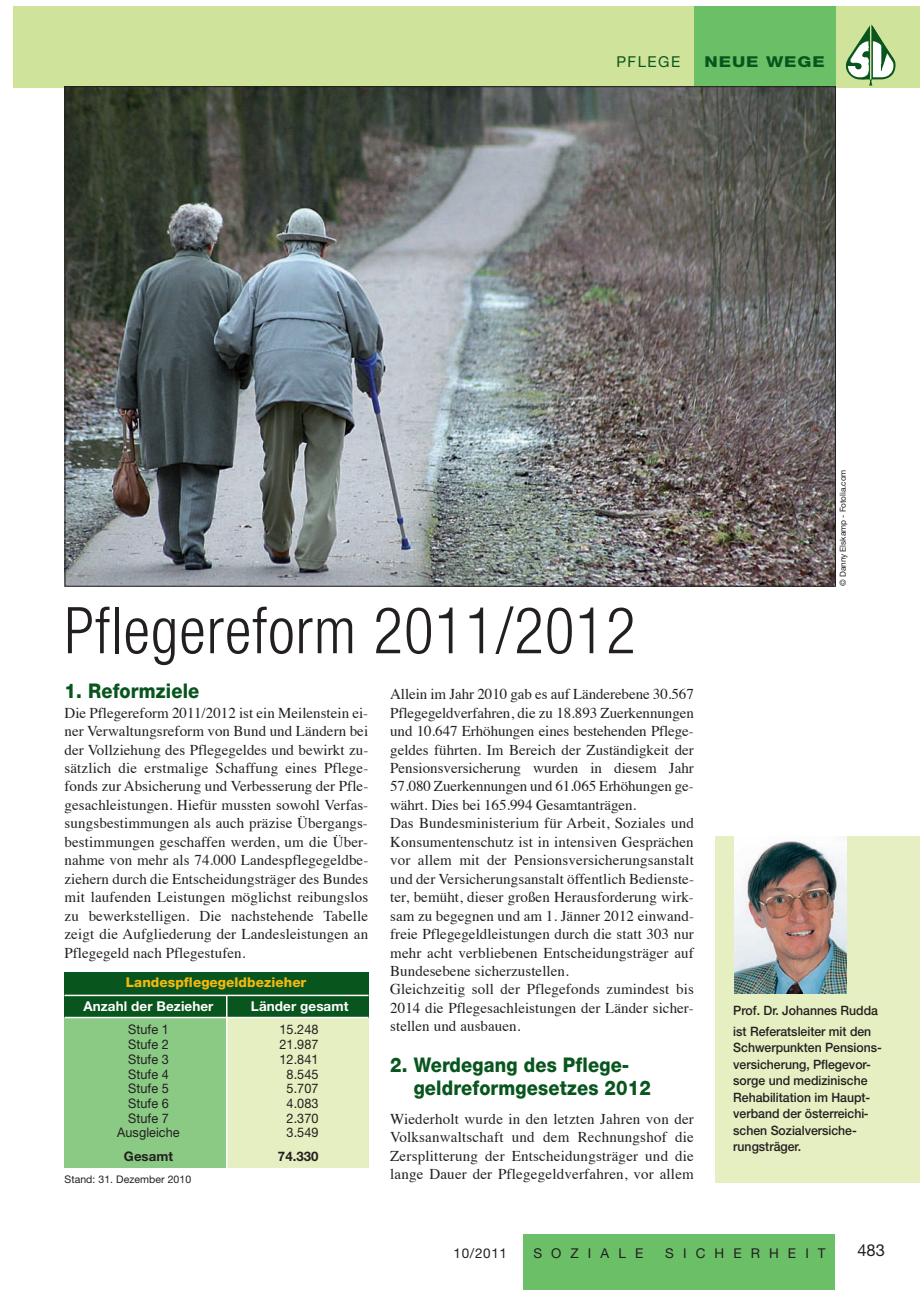
<style>
.page{position:relative;width:920px;height:1290px;background:#fff}
.page>*{position:absolute;margin:0;border:0;box-sizing:border-box;transform-origin:0 0}
.t1{font:300 condensed 64.5px "Helvetica Neue LT Std";letter-spacing:.02em;color:#231f20;scale:.95 1}
.t2{font:800 20.25px/22.5px "Helvetica Neue";letter-spacing:.01em;color:#08551e;scale:.9 1}
.t3{font:16.5px "Helvetica Neue";color:#231f20}
.t4{font:15px/18.5px "Times";letter-spacing:.005em;color:#231f20;text-align:justify}
.t5{font:800 15px "Helvetica Neue";letter-spacing:.05em;color:#08551e;scale:1.2 1}
.t6{font:15px "Helvetica Neue";letter-spacing:.1em;color:#08551e}
.t7{font:700 13.5px "Helvetica Neue";letter-spacing:.005em;color:#fff}
.t8{font:13.5px "Helvetica Neue";letter-spacing:.675em;color:#231f20}
.t9{font:800 13.5px "Helvetica Neue";letter-spacing:.005em;color:#f2b90f}
.t10{font:13.2px "Helvetica Neue";letter-spacing:.005em;color:#231f20;scale:.96 1}
.t11{font:700 13.2px "Helvetica Neue";letter-spacing:.005em;color:#231f20}
.t12{font:500 12.9px/16.5px "Helvetica Neue";color:#231f20;scale:.95 1}
.t13{font:10.5px "Helvetica Neue";letter-spacing:.005em;color:#231f20}
.t14{font:8.25px "Helvetica Neue";letter-spacing:-.005em;color:#231f20}
</style>
<div class="page">
<div style="left:14px;top:7px;width:906px;height:81px;background:#d0e39a"></div>
<img style="left:846px;top:24px;width:50px;height:62px">
<div style="left:694px;top:7px;width:141px;height:81px;background:#6bc067"></div>
<div style="left:524px;top:1234px;width:311px;height:56px;background:#6bc067"></div>
<div style="left:715px;top:836px;width:205px;height:347px;background:#e6efc1"></div>
<img style="left:734px;top:836px;width:113px;height:157px">
<img style="left:67px;top:89px;width:766px;height:495px">
<div style="left:65px;top:1009px;width:304px;height:159px;background:#e6efc1"></div>
<div style="left:65px;top:1009px;width:162px;height:159px;background:#8aca84"></div>
<div style="left:65px;top:972px;width:304px;height:46px;background:#08551e"></div>
<hr style="left:65px;top:1017px;width:304px;height:1px;background:#fff">
<hr style="left:65px;top:995px;width:304px;height:1px;background:#fff">
<hr style="left:226px;top:996px;width:1px;height:172px;background:#fff">
<p class="t6" style="left:616px;top:56px;width:65px">PFLEGE</p>
<p class="t5" style="left:705px;top:56px;width:102px">NEUE WEGE</p>
<h1 class="t1" style="left:65px;top:607px;width:603px">Pflegereform 2011/2012</h1>
<h2 class="t2" style="left:65px;top:681px;width:151px">1. Reformziele</h2>
<p class="t4" style="left:64px;top:705px;width:305px">Die Pflegereform 2011/2012 ist ein Meilenstein ei&shy;ner Verwaltungsreform von Bund und Ländern bei der Vollziehung des Pflegegeldes und bewirkt zu&shy;sätzlich die erstmalige Schaffung eines Pflege&shy;fonds zur Absicherung und Verbesserung der Pfle&shy;gesachleistungen. Hiefür mussten sowohl Verfas&shy;sungsbestimmungen als auch präzise Übergangs&shy;bestimmungen geschaffen werden, um die Über&shy;nahme von mehr als 74.000 Landespflegegeldbe&shy;ziehern durch die Entscheidungsträger des Bundes mit laufenden Leistungen möglichst reibungslos zu bewerkstelligen. Die nachstehende Tabelle zeigt die Aufgliederung der Landesleistungen an Pflegegeld nach Pflegestufen.</p>
<p class="t9" style="left:126px;top:978px;width:182px">Landespflegegeldbezieher</p>
<p class="t7" style="left:84px;top:1001px;width:131px">Anzahl der Bezieher</p>
<p class="t7" style="left:251px;top:1001px;width:99px">Länder gesamt</p>
<p class="t10" style="left:128px;top:1025px;width:44px">Stufe 1</p>
<p class="t10" style="left:280px;top:1025px;width:42px">15.248</p>
<p class="t10" style="left:128px;top:1040px;width:44px">Stufe 2</p>
<p class="t10" style="left:280px;top:1040px;width:42px">21.987</p>
<p class="t10" style="left:128px;top:1054px;width:44px">Stufe 3</p>
<p class="t10" style="left:280px;top:1054px;width:42px">12.841</p>
<p class="t10" style="left:128px;top:1069px;width:44px">Stufe 4</p>
<p class="t10" style="left:287px;top:1069px;width:35px">8.545</p>
<p class="t10" style="left:128px;top:1084px;width:44px">Stufe 5</p>
<p class="t10" style="left:287px;top:1084px;width:35px">5.707</p>
<p class="t10" style="left:128px;top:1098px;width:44px">Stufe 6</p>
<p class="t10" style="left:287px;top:1098px;width:35px">4.083</p>
<p class="t10" style="left:128px;top:1113px;width:44px">Stufe 7</p>
<p class="t10" style="left:287px;top:1113px;width:35px">2.370</p>
<p class="t10" style="left:117px;top:1128px;width:67px">Ausgleiche</p>
<p class="t10" style="left:287px;top:1128px;width:35px">3.549</p>
<p class="t11" style="left:124px;top:1151px;width:51px">Gesamt</p>
<p class="t11" style="left:278px;top:1151px;width:42px">74.330</p>
<p class="t13" style="left:65px;top:1175px;width:128px">Stand: 31. Dezember 2010</p>
<p class="t4" style="left:390px;top:686px;width:305px;text-align:left">Allein im Jahr 2010 gab es auf Länderebene 30.567<br>Pflegegeldverfahren, die zu 18.893 Zuerkennungen und 10.647 Erhöhungen eines bestehenden Pflege&shy;geldes führten. Im Bereich der Zuständigkeit der Pensionsversicherung wurden in diesem Jahr 57.080 Zuerkennungen und 61.065 Erhöhungen ge&shy;währt. Dies bei 165.994 Gesamtanträgen.<br>Das Bundesministerium für Arbeit, Soziales und Konsumentenschutz ist in intensiven Gesprächen vor allem mit der Pensionsversicherungsanstalt und der Versicherungsanstalt öffentlich Bedienste&shy;ter, bemüht, dieser großen Herausforderung wirk&shy;sam zu begegnen und am 1. Jänner 2012 einwand&shy;freie Pflegegeldleistungen durch die statt 303 nur mehr acht verbliebenen Entscheidungsträger auf Bundesebene sicherzustellen.<br>Gleichzeitig soll der Pflegefonds zumindest bis 2014 die Pflegesachleistungen der Länder sicher&shy;stellen und ausbauen.</p>
<h2 class="t2" style="left:414px;top:1055px;width:265px;text-indent:-23px">2. Werdegang des Pflege&shy;geldreformgesetzes 2012</h2>
<p class="t4" style="left:390px;top:1111px;width:305px">Wiederholt wurde in den letzten Jahren von der Volksanwaltschaft und dem Rechnungshof die Zersplitterung der Entscheidungsträger und die lange Dauer der Pflegegeldverfahren, vor allem</p>
<p class="t14" style="left:840px;top:586px;width:118px;rotate:-90deg">© Danny Elskamp - Fotolia.com</p>
<p class="t12" style="left:733px;top:1001px;width:154px;line-height:20.7px">Prof. Dr. Johannes Rudda ist Referatsleiter mit den</p>
<p class="t12" style="left:733px;top:1040px;width:158px">Schwerpunkten Pensions&shy;versicherung, Pflegevor&shy;sorge und medizinische<br>Rehabilitation im Haupt&shy;verband der österreichi&shy;schen Sozialversiche&shy;rungsträger.</p>
<p class="t8" style="left:454px;top:1248px;width:55px">10/2011</p>
<p class="t8" style="left:533px;top:1248px;width:111px">SOZIALE</p>
<p class="t8" style="left:665px;top:1248px;width:162px">SICHERHEIT</p>
<p class="t3" style="left:857px;top:1244px;width:29px">483</p>
</div>
